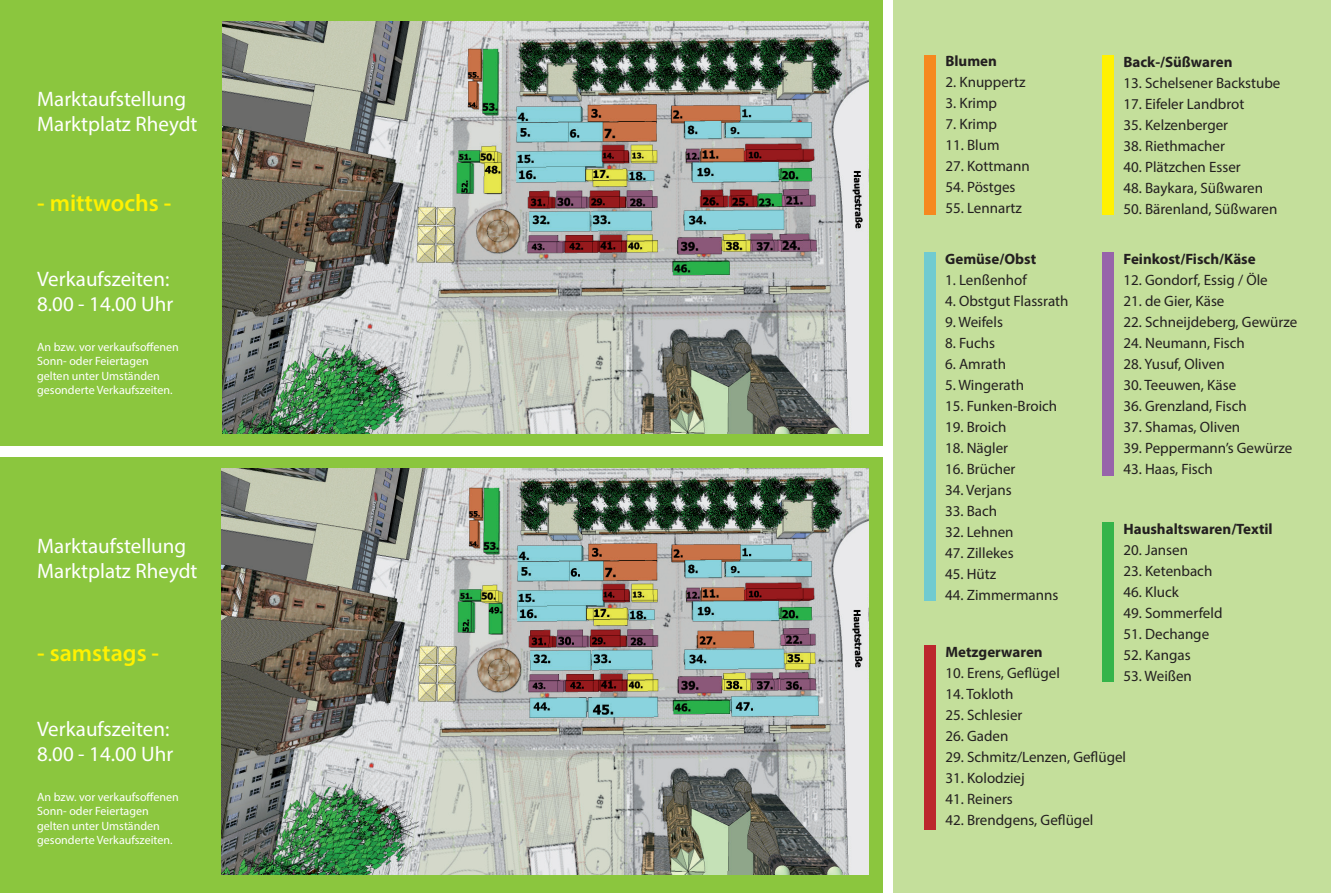
<style>
.page{position:relative;width:1331px;height:893px;background:#fff}
.page>*{position:absolute;margin:0;border:0;box-sizing:border-box;transform-origin:0 0}
.t1{font:600 24px "Myriad Pro";color:#fff101}
.t2{font:21px/25.2px "Myriad Pro";color:#fff}
.t3{font:15px "Myriad Pro";color:#231f20}
.t4{font:700 15px "Myriad Pro";color:#231f20}
.t5{font:12px/14.4px "Myriad Pro";color:#fff}
</style>
<div class="page">
<div style="left:0;top:0;width:882px;height:445px;background:#8bc63e"></div>
<div style="left:0;top:457px;width:882px;height:436px;background:#8bc63e"></div>
<img style="left:222px;top:21px;width:646px;height:413px">
<img style="left:221px;top:469px;width:647px;height:405px">
<div style="left:893px;top:0;width:438px;height:893px;background:#c4df9b"></div>
<div style="left:924px;top:55px;width:11px;height:159px;background:#f6891f"></div>
<div style="left:924px;top:252px;width:11px;height:349px;background:#70cbd0"></div>
<div style="left:924px;top:645px;width:11px;height:185px;background:#bc272d"></div>
<div style="left:1102px;top:55px;width:11px;height:159px;background:#fff101"></div>
<div style="left:1102px;top:252px;width:12px;height:224px;background:#9764aa"></div>
<div style="left:1102px;top:522px;width:12px;height:159px;background:#35b44a"></div>
<h2 class="t2" style="left:37px;top:86px;width:162px">Marktaufstellung<br>Marktplatz Rheydt</h2>
<h1 class="t1" style="left:37px;top:187px;width:136px">- mittwochs -</h1>
<h2 class="t2" style="left:37px;top:266px;width:138px">Verkaufszeiten:<br>8.00 - 14.00 Uhr</h2>
<p class="t5" style="left:37px;top:339px;width:143px">An bzw. vor verkaufsoffenen<br>Sonn- oder Feiertagen gelten unter Umständen gesonderte Verkaufszeiten.</p>
<h2 class="t2" style="left:37px;top:533px;width:162px">Marktaufstellung<br>Marktplatz Rheydt</h2>
<h1 class="t1" style="left:37px;top:637px;width:123px">- samstags -</h1>
<h2 class="t2" style="left:37px;top:716px;width:138px">Verkaufszeiten:<br>8.00 - 14.00 Uhr</h2>
<p class="t5" style="left:37px;top:790px;width:143px">An bzw. vor verkaufsoffenen<br>Sonn- oder Feiertagen gelten unter Umständen gesonderte Verkaufszeiten.</p>
<p class="t4" style="left:945px;top:51px;width:53px">Blumen</p>
<p class="t3" style="left:945px;top:73px;width:82px">2. Knuppertz</p>
<p class="t3" style="left:945px;top:94px;width:53px">3. Krimp</p>
<p class="t3" style="left:945px;top:115px;width:53px">7. Krimp</p>
<p class="t3" style="left:945px;top:136px;width:56px">11. Blum</p>
<p class="t3" style="left:945px;top:157px;width:86px">27. Kottmann</p>
<p class="t3" style="left:945px;top:178px;width:72px">54. Pöstges</p>
<p class="t3" style="left:945px;top:199px;width:78px">55. Lennartz</p>
<p class="t4" style="left:945px;top:249px;width:93px">Gemüse/Obst</p>
<p class="t3" style="left:945px;top:270px;width:83px">1. Lenßenhof</p>
<p class="t3" style="left:945px;top:291px;width:125px">4. Obstgut Flassrath</p>
<p class="t3" style="left:945px;top:312px;width:59px">9. Weifels</p>
<p class="t3" style="left:945px;top:333px;width:52px">8. Fuchs</p>
<p class="t3" style="left:945px;top:354px;width:62px">6. Amrath</p>
<p class="t3" style="left:945px;top:375px;width:80px">5. Wingerath</p>
<p class="t3" style="left:945px;top:396px;width:114px">15. Funken-Broich</p>
<p class="t3" style="left:945px;top:417px;width:63px">19. Broich</p>
<p class="t3" style="left:945px;top:438px;width:65px">18. Nägler</p>
<p class="t3" style="left:945px;top:459px;width:72px">16. Brücher</p>
<p class="t3" style="left:945px;top:480px;width:68px">34. Verjans</p>
<p class="t3" style="left:945px;top:501px;width:54px">33. Bach</p>
<p class="t3" style="left:945px;top:522px;width:70px">32. Lehnen</p>
<p class="t3" style="left:945px;top:543px;width:70px">47. Zillekes</p>
<p class="t3" style="left:945px;top:564px;width:53px">45. Hütz</p>
<p class="t3" style="left:945px;top:585px;width:115px">44. Zimmermanns</p>
<p class="t4" style="left:1123px;top:52px;width:110px">Back-/Süßwaren</p>
<p class="t3" style="left:1123px;top:74px;width:158px">13. Schelsener Backstube</p>
<p class="t3" style="left:1123px;top:95px;width:122px">17. Eifeler Landbrot</p>
<p class="t3" style="left:1123px;top:116px;width:106px">35. Kelzenberger</p>
<p class="t3" style="left:1123px;top:137px;width:103px">38. Riethmacher</p>
<p class="t3" style="left:1123px;top:158px;width:119px">40. Plätzchen Esser</p>
<p class="t3" style="left:1123px;top:179px;width:141px">48. Baykara, Süßwaren</p>
<p class="t3" style="left:1123px;top:200px;width:156px">50. Bärenland, Süßwaren</p>
<p class="t4" style="left:1123px;top:249px;width:134px">Feinkost/Fisch/Käse</p>
<p class="t3" style="left:1123px;top:270px;width:146px">12. Gondorf, Essig / Öle</p>
<p class="t3" style="left:1123px;top:291px;width:102px">21. de Gier, Käse</p>
<p class="t3" style="left:1123px;top:312px;width:175px">22. Schneijdeberg, Gewürze</p>
<p class="t3" style="left:1123px;top:333px;width:123px">24. Neumann, Fisch</p>
<p class="t3" style="left:1123px;top:354px;width:103px">28. Yusuf, Oliven</p>
<p class="t3" style="left:1123px;top:375px;width:114px">30. Teeuwen, Käse</p>
<p class="t3" style="left:1123px;top:396px;width:125px">36. Grenzland, Fisch</p>
<p class="t3" style="left:1123px;top:417px;width:118px">37. Shamas, Oliven</p>
<p class="t3" style="left:1123px;top:438px;width:170px">39. Peppermann’s Gewürze</p>
<p class="t3" style="left:1123px;top:459px;width:91px">43. Haas, Fisch</p>
<p class="t4" style="left:1123px;top:519px;width:151px">Haushaltswaren/Textil</p>
<p class="t3" style="left:1123px;top:540px;width:66px">20. Jansen</p>
<p class="t3" style="left:1123px;top:561px;width:90px">23. Ketenbach</p>
<p class="t3" style="left:1123px;top:582px;width:57px">46. Kluck</p>
<p class="t3" style="left:1123px;top:603px;width:100px">49. Sommerfeld</p>
<p class="t3" style="left:1123px;top:624px;width:87px">51. Dechange</p>
<p class="t3" style="left:1123px;top:645px;width:69px">52. Kangas</p>
<p class="t3" style="left:1123px;top:666px;width:70px">53. Weißen</p>
<p class="t4" style="left:945px;top:643px;width:99px">Metzgerwaren</p>
<p class="t3" style="left:945px;top:664px;width:116px">10. Erens, Geflügel</p>
<p class="t3" style="left:945px;top:685px;width:70px">14. Tokloth</p>
<p class="t3" style="left:945px;top:706px;width:79px">25. Schlesier</p>
<p class="t3" style="left:945px;top:727px;width:65px">26. Gaden</p>
<p class="t3" style="left:945px;top:748px;width:182px">29. Schmitz/Lenzen, Geflügel</p>
<p class="t3" style="left:945px;top:769px;width:81px">31. Kolodziej</p>
<p class="t3" style="left:945px;top:790px;width:69px">41. Reiners</p>
<p class="t3" style="left:945px;top:811px;width:149px">42. Brendgens, Geflügel</p>
</div>
